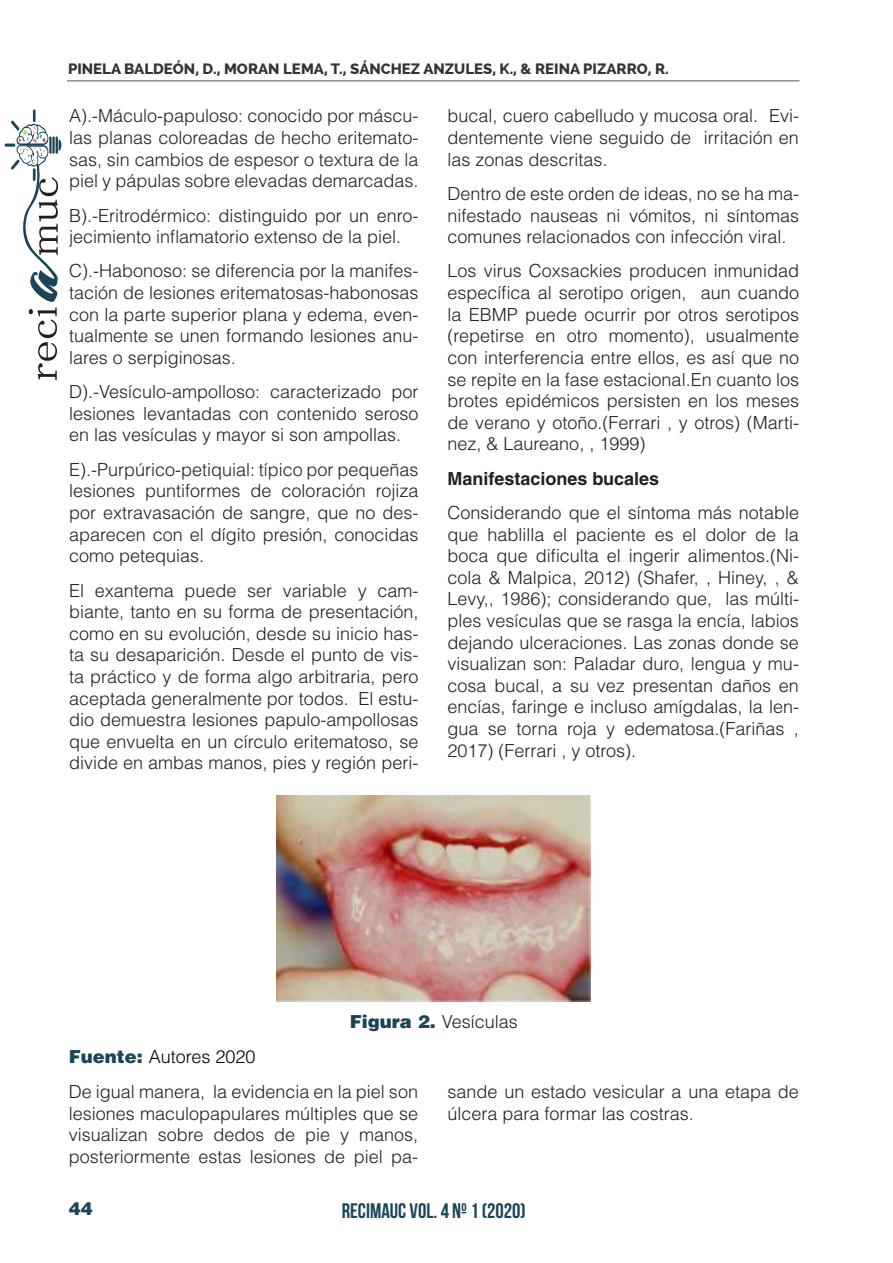
<style>
.page{position:relative;width:893px;height:1263px;background:#fff}
.page>*{position:absolute;margin:0;border:0;box-sizing:border-box;transform-origin:0 0}
.t1{font:700 21px "Bebas Neue";color:#1a4458}
.t2{font:300 18px/21.6px "Helvetica LT Std";color:#231f20;text-align:justify}
.t3{font:700 18px "Helvetica LT Std";color:#231f20}
.t4{font:300 18px "Helvetica LT Std";color:#000}
.t5{font:900 18px "Helvetica LT Std";color:#1a4458}
.t6{font:800 15px "Raleway";color:#333}
.s1{font-weight:900;color:#1a4458}
</style>
<div class="page">
<hr style="left:67px;top:80px;width:732px;height:1px;background:#545557">
<svg style="left:5px;top:109px;width:57px;height:271px"></svg>
<img style="left:277px;top:795px;width:313px;height:206px">
<p class="t6" style="left:68px;top:61px;width:602px">PINELA BALDEÓN, D., MORAN LEMA, T., SÁNCHEZ ANZULES, K., &amp; REINA PIZARRO, R.</p>
<p class="t2" style="left:69px;top:105px;width:351px">A).-Máculo-papuloso: conocido por máscu&shy;las planas coloreadas de hecho eritemato&shy;sas, sin cambios de espesor o textura de la piel y pápulas sobre elevadas demarcadas.</p>
<p class="t2" style="left:69px;top:204px;width:351px">B).-Eritrodérmico: distinguido por un enro&shy;jecimiento inflamatorio extenso de la piel.</p>
<p class="t2" style="left:69px;top:260px;width:351px">C).-Habonoso: se diferencia por la manifes&shy;tación de lesiones eritematosas-habonosas con la parte superior plana y edema, even&shy;tualmente se unen formando lesiones anu&shy;lares o serpiginosas.</p>
<p class="t2" style="left:69px;top:381px;width:351px">D).-Vesículo-ampolloso: caracterizado por lesiones levantadas con contenido seroso en las vesículas y mayor si son ampollas.</p>
<p class="t2" style="left:69px;top:458px;width:351px">E).-Purpúrico-petiquial: típico por pequeñas lesiones puntiformes de coloración rojiza por extravasación de sangre, que no des&shy;aparecen con el dígito presión, conocidas como petequias.</p>
<p class="t2" style="left:69px;top:579px;width:351px">El exantema puede ser variable y cam&shy;biante, tanto en su forma de presentación, como en su evolución, desde su inicio has&shy;ta su desaparición. Desde el punto de vis&shy;ta práctico y de forma algo arbitraria, pero aceptada generalmente por todos. El estu&shy;dio demuestra lesiones papulo-ampollosas que envuelta en un círculo eritematoso, se divide en ambas manos, pies y región peri-</p>
<p class="t2" style="left:448px;top:105px;width:353px">bucal, cuero cabelludo y mucosa oral. Evi&shy;dentemente viene seguido de irritación en las zonas descritas.</p>
<p class="t2" style="left:448px;top:183px;width:353px">Dentro de este orden de ideas, no se ha ma&shy;nifestado nauseas ni vómitos, ni síntomas comunes relacionados con infección viral.</p>
<p class="t2" style="left:448px;top:260px;width:353px">Los virus Coxsackies producen inmunidad específica al serotipo origen, aun cuando la EBMP puede ocurrir por otros serotipos (repetirse en otro momento), usualmente con interferencia entre ellos, es así que no se repite en la fase estacional.En cuanto los brotes epidémicos persisten en los meses de verano y otoño.(Ferrari , y otros) (Marti&shy;nez, &amp; Laureano, , 1999)</p>
<p class="t3" style="left:448px;top:467px;width:213px">Manifestaciones bucales</p>
<p class="t2" style="left:448px;top:502px;width:353px">Considerando que el síntoma más notable que hablilla el paciente es el dolor de la boca que dificulta el ingerir alimentos.(Ni&shy;cola &amp; Malpica, 2012) (Shafer, , Hiney, , &amp; Levy,, 1986); considerando que, las múlti&shy;ples vesículas que se rasga la encía, labios dejando ulceraciones. Las zonas donde se visualizan son: Paladar duro, lengua y mu&shy;cosa bucal, a su vez presentan daños en encías, faringe e incluso amígdalas, la len&shy;gua se torna roja y edematosa.(Fariñas , 2017) (Ferrari , y otros).</p>
<p class="t2" style="left:350px;top:1011px;width:170px"><span class="s1">Figura 2.</span> Vesículas</p>
<p class="t4" style="left:69px;top:1045px;width:188px"><span class="s1">Fuente:</span> Autores 2020</p>
<p class="t2" style="left:69px;top:1081px;width:351px">De igual manera, la evidencia en la piel son lesiones maculopapulares múltiples que se visualizan sobre dedos de pie y manos, posteriormente estas lesiones de piel pa-</p>
<p class="t2" style="left:448px;top:1081px;width:353px">sande un estado vesicular a una etapa de úlcera para formar las costras.</p>
<p class="t5" style="left:69px;top:1197px;width:26px">44</p>
<p class="t1" style="left:342px;top:1199px;width:185px">RECIMAUC VOL. 4 Nº 1 (2020)</p>
</div>
